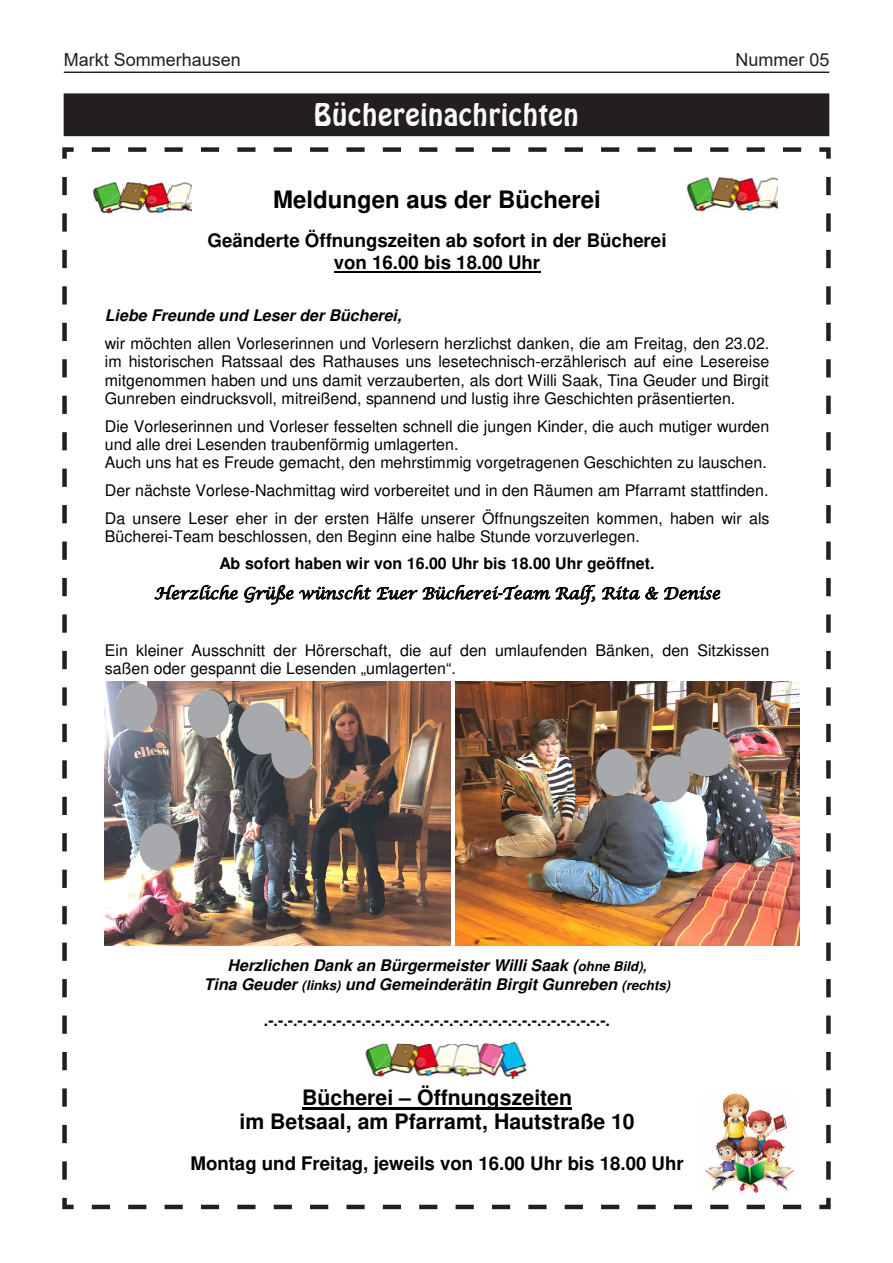
<style>
.page{position:relative;width:893px;height:1263px;background:#fff}
.page>*{position:absolute;margin:0;border:0;box-sizing:border-box;transform-origin:0 0}
.t1{font:30px "Hobo BT";color:#fafafa}
.t2{font:700 24px "Helvetica";color:#000}
.t3{font:700 21.3px/24.5px "Helvetica";color:#000;text-align:center}
.t4{font:700 18.75px/21.5px "Helvetica";color:#000;text-align:center}
.t5{font:18px "Arial";color:#231f20}
.t6{font:16.05px/18.5px "Helvetica";color:#000}
.t7{font:italic 700 16.05px/18.5px "Helvetica";color:#000;text-align:center}
.t8{font:700 16.05px "Helvetica";color:#000}
.t9{font:16.05px "Lucida Calligraphy";color:#000}
.s1{font-size:13.2px}
</style>
<div class="page">
<hr style="left:64px;top:72px;width:765px;height:1px;background:#231f20">
<div style="left:64px;top:94px;width:765px;height:42px;background:#231f20"></div>
<img style="left:62px;top:147px;width:769px;height:1063px">
<div style="left:116px;top:683px;width:41px;height:48px;background:#a8a9ad;border-radius:50%"></div>
<div style="left:139px;top:823px;width:41px;height:48px;background:#a8a9ad;border-radius:50%"></div>
<div style="left:188px;top:690px;width:41px;height:48px;background:#a8a9ad;border-radius:50%"></div>
<div style="left:238px;top:702px;width:48px;height:53px;background:#a8a9ad;border-radius:50%"></div>
<div style="left:271px;top:731px;width:42px;height:47px;background:#a8a9ad;border-radius:50%"></div>
<div style="left:596px;top:748px;width:41px;height:48px;background:#a8a9ad;border-radius:50%"></div>
<div style="left:680px;top:729px;width:51px;height:47px;background:#a8a9ad;border-radius:50%"></div>
<div style="left:648px;top:755px;width:42px;height:47px;background:#a8a9ad;border-radius:50%"></div>
<p class="t5" style="left:64px;top:48px;width:179px">Markt Sommerhausen</p>
<p class="t5" style="left:735px;top:48px;width:96px">Nummer 05</p>
<h1 class="t1" style="left:314px;top:97px;width:267px">Büchereinachrichten</h1>
<h2 class="t2" style="left:273px;top:186px;width:329px">Meldungen aus der Bücherei</h2>
<p class="t4" style="left:207px;top:230px;width:461px">Geänderte Öffnungszeiten ab sofort in der Bücherei von 16.00 bis 18.00 Uhr</p>
<p class="t7" style="left:105px;top:308px;width:298px">Liebe Freunde und Leser der Bücherei,</p>
<p class="t6" style="left:105px;top:334px;width:666px;text-align:justify">wir möchten allen Vorleserinnen und Vorlesern herzlichst danken, die am Freitag, den 23.02. im historischen Ratssaal des Rathauses uns lesetechnisch-erzählerisch auf eine Lesereise mitgenommen haben und uns damit verzauberten, als dort Willi Saak, Tina Geuder und Birgit Gunreben eindrucksvoll, mitreißend, spannend und lustig ihre Geschichten präsentierten.</p>
<p class="t6" style="left:105px;top:417px;width:666px">Die Vorleserinnen und Vorleser fesselten schnell die jungen Kinder, die auch mutiger wurden und alle drei Lesenden traubenförmig umlagerten.<br>Auch uns hat es Freude gemacht, den mehrstimmig vorgetragenen Geschichten zu lauschen.</p>
<p class="t6" style="left:105px;top:476px;width:666px;line-height:27.6px">Der nächste Vorlese-Nachmittag wird vorbereitet und in den Räumen am Pfarramt stattfinden.<br>Da unsere Leser eher in der ersten Hälfe unserer Öffnungszeiten kommen, haben wir als</p>
<p class="t6" style="left:105px;top:527px;width:536px">Bücherei-Team beschlossen, den Beginn eine halbe Stunde vorzuverlegen.</p>
<p class="t8" style="left:219px;top:555px;width:437px">Ab sofort haben wir von 16.00 Uhr bis 18.00 Uhr geöffnet.</p>
<p class="t9" style="left:154px;top:584px;width:567px">Herzliche Grüße wünscht Euer Bücherei-Team Ralf, Rita &amp; Denise</p>
<p class="t6" style="left:105px;top:641px;width:666px">Ein kleiner Ausschnitt der Hörerschaft, die auf den umlaufenden Bänken, den Sitzkissen saßen oder gespannt die Lesenden „umlagerten“.</p>
<p class="t7" style="left:204px;top:958px;width:468px">Herzlichen Dank an Bürgermeister Willi Saak (<span class="s1">ohne Bild),<br></span>Tina Geuder <span class="s1">(links)</span> und Gemeinderätin Birgit Gunreben <span class="s1">(rechts)</span></p>
<p class="t8" style="left:264px;top:1011px;width:348px">.-.-.-.-.-.-.-.-.-.-.-.-.-.-.-.-.-.-.-.-.-.-.-.-.-.-.-.-.-.-.-.-.-.-.-.</p>
<h3 class="t3" style="left:239px;top:1085px;width:397px">Bücherei – Öffnungszeiten<br>im Betsaal, am Pfarramt, Hautstraße 10</h3>
<p class="t4" style="left:190px;top:1152px;width:495px">Montag und Freitag, jeweils von 16.00 Uhr bis 18.00 Uhr</p>
</div>
